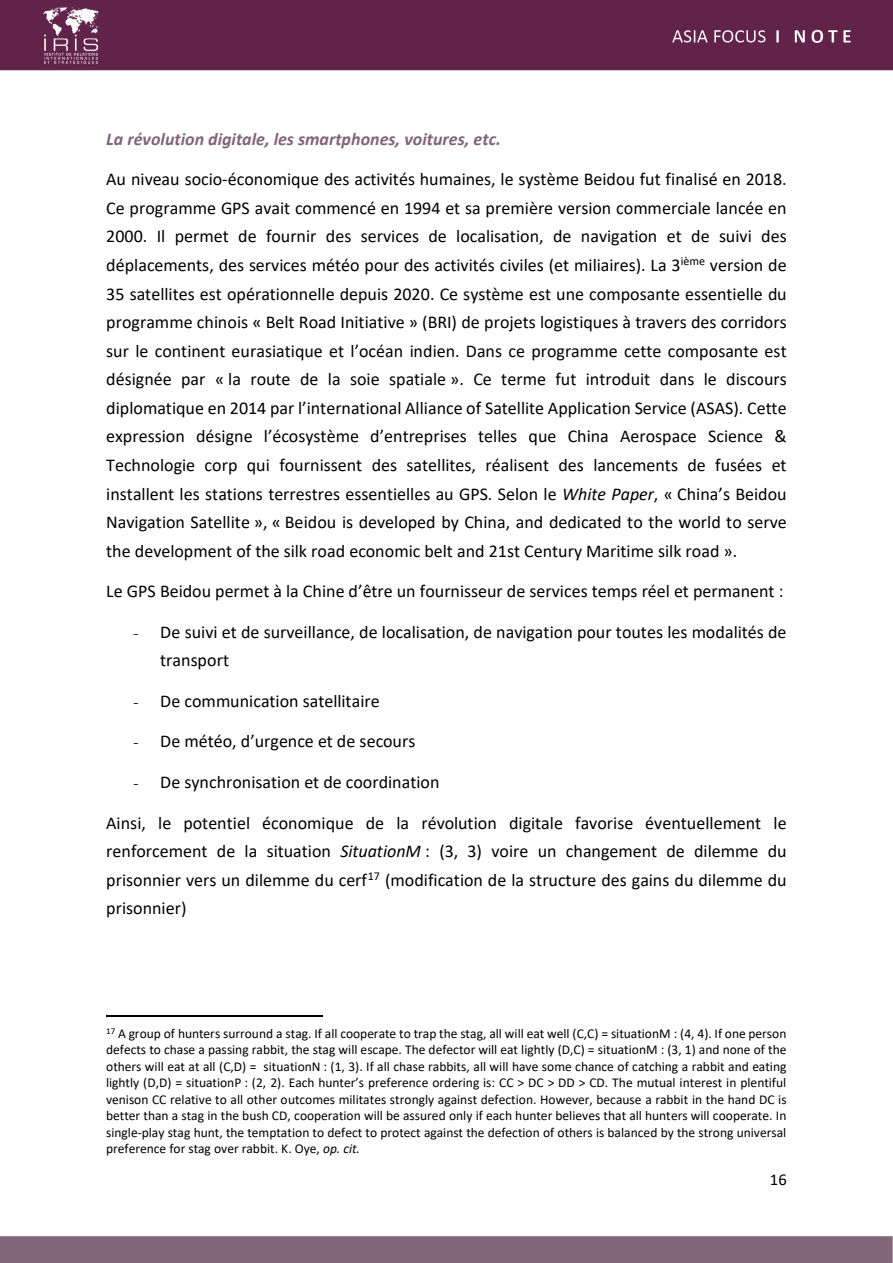
<style>
.page{position:relative;width:893px;height:1263px;background:#fff}
.page>*{position:absolute;margin:0;border:0;box-sizing:border-box;transform-origin:0 0}
.t1{font:18px/28.5px "Calibri";color:#000;text-align:justify}
.t2{font:italic 700 18px "Calibri";color:#826477}
.t3{font:16.5px "Calibri";color:#000}
.t4{font:13.5px/16.5px "Calibri";color:#000;text-align:justify}
.s1{font-style:italic}
.s2{font-family:"Garamond"}
</style>
<div class="page">
<img style="left:0;top:0;width:893px;height:1263px">
<hr style="left:106px;top:1015px;width:216px;height:2px;background:#000">
<p class="t2" style="left:106px;top:126px;width:396px">La révolution digitale, les smartphones, voitures, etc.</p>
<p class="t1" style="left:106px;top:165px;width:682px">Au niveau socio-économique des activités humaines, le système Beidou fut finalisé en 2018.<br>Ce programme GPS avait commencé en 1994 et sa première version commerciale lancée en 2000. Il permet de fournir des services de localisation, de navigation et de suivi des déplacements, des services météo pour des activités civiles (et miliaires). La 3<sup>ième</sup> version de 35 satellites est opérationnelle depuis 2020. Ce système est une composante essentielle du programme chinois « Belt Road Initiative » (BRI) de projets logistiques à travers des corridors sur le continent eurasiatique et l’océan indien. Dans ce programme cette composante est désignée par « la route de la soie spatiale ». Ce terme fut introduit dans le discours diplomatique en 2014 par l’international Alliance of Satellite Application Service (ASAS). Cette expression désigne l’écosystème d’entreprises telles que China Aerospace Science &amp; Technologie corp qui fournissent des satellites, réalisent des lancements de fusées et installent les stations terrestres essentielles au GPS. Selon le <span class="s1">White Paper</span>, « China’s Beidou Navigation Satellite », « Beidou is developed by China, and dedicated to the world to serve the development of the silk road economic belt and 21st Century Maritime silk road ».</p>
<p class="t1" style="left:106px;top:576px;width:679px">Le GPS Beidou permet à la Chine d’être un fournisseur de services temps réel et permanent :</p>
<p class="t1" style="left:160px;top:617px;width:628px;text-indent:-27px"><span class="s2">-</span> De suivi et de surveillance, de localisation, de navigation pour toutes les modalités de transport</p>
<p class="t1" style="left:133px;top:686px;width:248px"><span class="s2">-</span> De communication satellitaire</p>
<p class="t1" style="left:133px;top:727px;width:284px"><span class="s2">-</span> De météo, d’urgence et de secours</p>
<p class="t1" style="left:133px;top:767px;width:308px"><span class="s2">-</span> De synchronisation et de coordination</p>
<p class="t1" style="left:106px;top:808px;width:682px">Ainsi, le potentiel économique de la révolution digitale favorise éventuellement le renforcement de la situation <span class="s1">SituationM</span> : (3, 3) voire un changement de dilemme du prisonnier vers un dilemme du cerf<sup>17</sup> (modification de la structure des gains du dilemme du prisonnier)</p>
<p class="t4" style="left:106px;top:1025px;width:682px"><sup>17</sup> A group of hunters surround a stag. If all cooperate to trap the stag, all will eat well (C,C) = situationM : (4, 4). If one person defects to chase a passing rabbit, the stag will escape. The defector will eat lightly (D,C) = situationM : (3, 1) and none of the others will eat at all (C,D) = situationN : (1, 3). If all chase rabbits, all will have some chance of catching a rabbit and eating lightly (D,D) = situationP : (2, 2). Each hunter’s preference ordering is: CC &gt; DC &gt; DD &gt; CD. The mutual interest in plentiful venison CC relative to all other outcomes militates strongly against defection. However, because a rabbit in the hand DC is better than a stag in the bush CD, cooperation will be assured only if each hunter believes that all hunters will cooperate. In single-play stag hunt, the temptation to defect to protect against the defection of others is balanced by the strong universal preference for stag over rabbit. K. Oye, <span class="s1">op. cit.</span></p>
<p class="t3" style="left:770px;top:1168px;width:18px">16</p>
</div>
